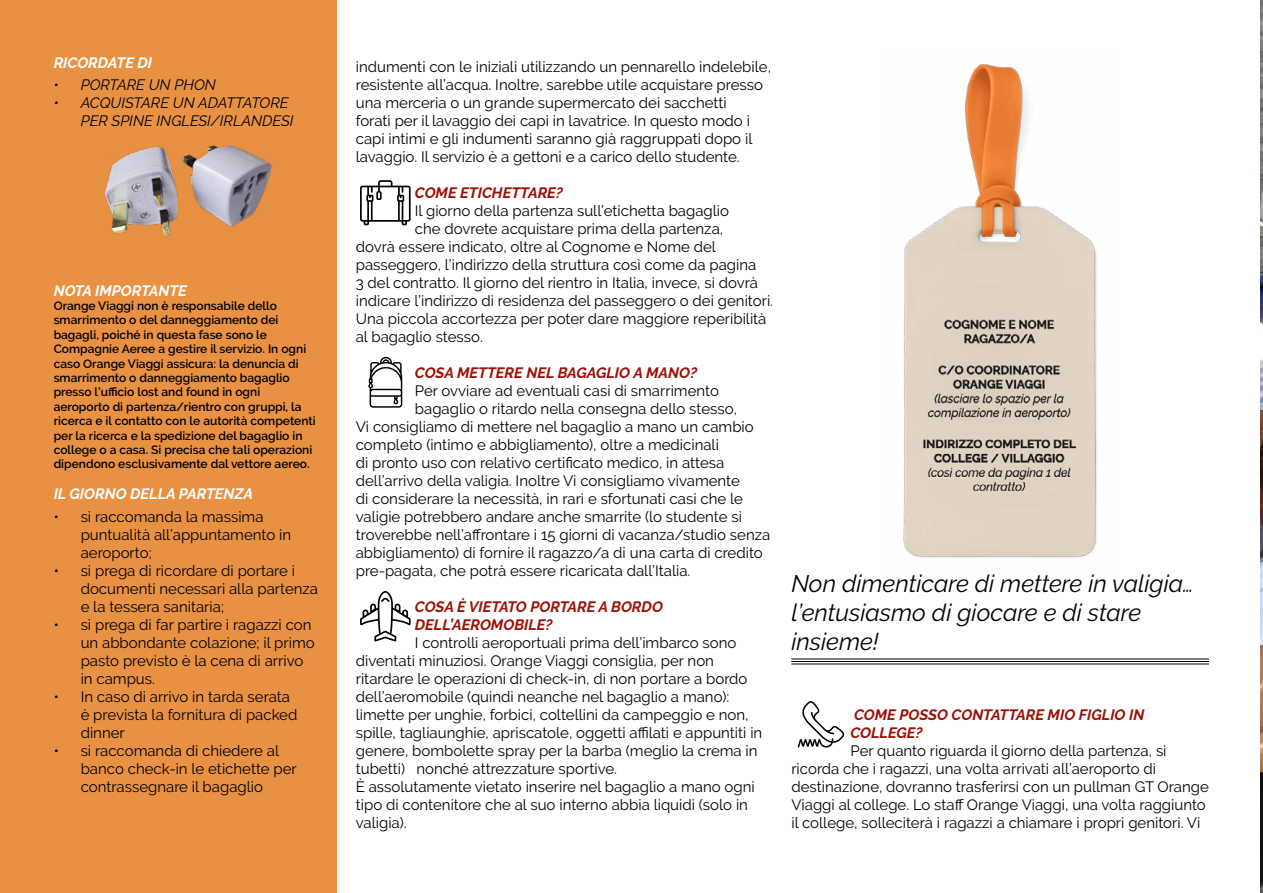
<style>
.page{position:relative;width:1263px;height:893px;background:#fff}
.page>*{position:absolute;margin:0;border:0;box-sizing:border-box;transform-origin:0 0}
.t1{font:italic 24px/28.8px "Raleway";color:#000}
.t2{font:15px/18px "Raleway";color:#000}
.t3{font:italic 700 15px/18px "Raleway";color:#9c1006}
.t4{font:italic 15px/18px "Raleway";color:#000}
.t5{font:italic 700 15px "Raleway";color:#fff}
.t6{font:600 12px/14.4px "Raleway";color:#000}
</style>
<div class="page">
<img style="left:1261px;top:0;width:2px;height:893px">
<svg style="left:360px;top:180px;width:51px;height:45px"></svg>
<svg style="left:368px;top:357px;width:34px;height:51px"></svg>
<svg style="left:360px;top:591px;width:51px;height:51px"></svg>
<hr style="left:791px;top:658px;width:418px;height:1px;background:#000">
<hr style="left:791px;top:661px;width:418px;height:1px;background:#000">
<hr style="left:791px;top:663px;width:418px;height:1px;background:#000">
<svg style="left:798px;top:701px;width:46px;height:46px"></svg>
<div style="left:0;top:0;width:337px;height:893px;background:#e99143"></div>
<img style="left:903px;top:63px;width:194px;height:495px">
<img style="left:104px;top:145px;width:168px;height:91px">
<p class="t5" style="left:54px;top:54px;width:100px">RICORDATE DI</p>
<p class="t4" style="left:54px;top:76px;width:164px">• PORTARE UN PHON</p>
<p class="t4" style="left:81px;top:94px;width:214px;text-indent:-27px">• ACQUISTARE UN ADATTATORE<br>PER SPINE INGLESI/IRLANDESI</p>
<p class="t5" style="left:54px;top:282px;width:135px">NOTA IMPORTANTE</p>
<p class="t6" style="left:54px;top:299px;width:264px">Orange Viaggi non è responsabile dello smarrimento o del danneggiamento dei bagagli, poiché in questa fase sono le Compagnie Aeree a gestire il servizio. In ogni caso Orange Viaggi assicura: la denuncia di smarrimento o danneggiamento bagaglio presso l’ufficio lost and found in ogni aeroporto di partenza/rientro con gruppi, la ricerca e il contatto con le autorità competenti per la ricerca e la spedizione del bagaglio in college o a casa. Si precisa che tali operazioni dipendono esclusivamente dal vettore aereo.</p>
<p class="t5" style="left:54px;top:485px;width:201px">IL GIORNO DELLA PARTENZA</p>
<p class="t2" style="left:81px;top:508px;width:212px;text-indent:-27px">• si raccomanda la massima puntualità all’appuntamento in aeroporto;</p>
<p class="t2" style="left:81px;top:562px;width:239px;text-indent:-27px">• si prega di ricordare di portare i documenti necessari alla partenza e la tessera sanitaria;</p>
<p class="t2" style="left:81px;top:616px;width:236px;text-indent:-27px">• si prega di far partire i ragazzi con un abbondante colazione; il primo pasto previsto è la cena di arrivo in campus.</p>
<p class="t2" style="left:81px;top:688px;width:218px;text-indent:-27px">• In caso di arrivo in tarda serata è prevista la fornitura di packed dinner</p>
<p class="t2" style="left:81px;top:742px;width:218px;text-indent:-27px">• si raccomanda di chiedere al banco check-in le etichette per contrassegnare il bagaglio</p>
<p class="t2" style="left:356px;top:58px;width:417px">indumenti con le iniziali utilizzando un pennarello indelebile, resistente all’acqua. Inoltre, sarebbe utile acquistare presso una merceria o un grande supermercato dei sacchetti<br>forati per il lavaggio dei capi in lavatrice. In questo modo i capi intimi e gli indumenti saranno già raggruppati dopo il lavaggio. Il servizio è a gettoni e a carico dello studente.</p>
<p class="t3" style="left:415px;top:184px;width:150px">COME ETICHETTARE?</p>
<p class="t2" style="left:415px;top:202px;width:316px">Il giorno della partenza sull’etichetta bagaglio</p>
<p class="t2" style="left:415px;top:220px;width:310px">che dovrete acquistare prima della partenza,</p>
<p class="t2" style="left:356px;top:238px;width:362px">dovrà essere indicato, oltre al Cognome e Nome del</p>
<p class="t2" style="left:356px;top:256px;width:402px">passeggero, l’indirizzo della struttura così come da pagina</p>
<p class="t2" style="left:356px;top:274px;width:404px">3 del contratto. Il giorno del rientro in Italia, invece, si dovrà</p>
<p class="t2" style="left:356px;top:292px;width:419px">indicare l’indirizzo di residenza del passeggero o dei genitori.</p>
<p class="t2" style="left:356px;top:310px;width:412px">Una piccola accortezza per poter dare maggiore reperibilità</p>
<p class="t2" style="left:356px;top:328px;width:129px">al bagaglio stesso.</p>
<p class="t3" style="left:415px;top:364px;width:284px">COSA METTERE NEL BAGAGLIO A MANO?</p>
<p class="t2" style="left:415px;top:382px;width:306px">Per ovviare ad eventuali casi di smarrimento</p>
<p class="t2" style="left:415px;top:400px;width:324px">bagaglio o ritardo nella consegna dello stesso,</p>
<p class="t2" style="left:356px;top:418px;width:399px">Vi consigliamo di mettere nel bagaglio a mano un cambio</p>
<p class="t2" style="left:356px;top:436px;width:365px">completo (intimo e abbigliamento), oltre a medicinali</p>
<p class="t2" style="left:356px;top:454px;width:370px">di pronto uso con relativo certificato medico, in attesa</p>
<p class="t2" style="left:356px;top:472px;width:386px">dell’arrivo della valigia. Inoltre Vi consigliamo vivamente</p>
<p class="t2" style="left:356px;top:490px;width:389px">di considerare la necessità, in rari e sfortunati casi che le</p>
<p class="t2" style="left:356px;top:508px;width:388px">valigie potrebbero andare anche smarrite (lo studente si</p>
<p class="t2" style="left:356px;top:526px;width:416px">troverebbe nell’affrontare i 15 giorni di vacanza/studio senza</p>
<p class="t2" style="left:356px;top:544px;width:408px">abbigliamento) di fornire il ragazzo/a di una carta di credito</p>
<p class="t2" style="left:356px;top:562px;width:336px">pre-pagata, che potrà essere ricaricata dall’Italia.</p>
<p class="t3" style="left:415px;top:598px;width:250px">COSA È VIETATO PORTARE A BORDO<br>DELL’AEROMOBILE?</p>
<p class="t2" style="left:356px;top:634px;width:408px;text-indent:59px">I controlli aeroportuali prima dell’imbarco sono diventati minuziosi. Orange Viaggi consiglia, per non ritardare le operazioni di check-in, di non portare a bordo dell’aeromobile (quindi neanche nel bagaglio a mano): limette per unghie, forbici, coltellini da campeggio e non, spille, tagliaunghie, apriscatole, oggetti affilati e appuntiti in genere, bombolette spray per la barba (meglio la crema in tubetti) nonché attrezzature sportive.<br>È assolutamente vietato inserire nel bagaglio a mano ogni tipo di contenitore che al suo interno abbia liquidi (solo in valigia).</p>
<h1 class="t1" style="left:791px;top:569px;width:404px">Non dimenticare di mettere in valigia… l’entusiasmo di giocare e di stare insieme!</h1>
<p class="t3" style="left:850px;top:706px;width:295px">COME POSSO CONTATTARE MIO FIGLIO IN<br>COLLEGE?</p>
<p class="t2" style="left:791px;top:742px;width:419px;text-indent:59px">Per quanto riguarda il giorno della partenza, si ricorda che i ragazzi, una volta arrivati all’aeroporto di destinazione, dovranno trasferirsi con un pullman GT Orange Viaggi al college. Lo staff Orange Viaggi, una volta raggiunto il college, solleciterà i ragazzi a chiamare i propri genitori. Vi</p>
</div>
